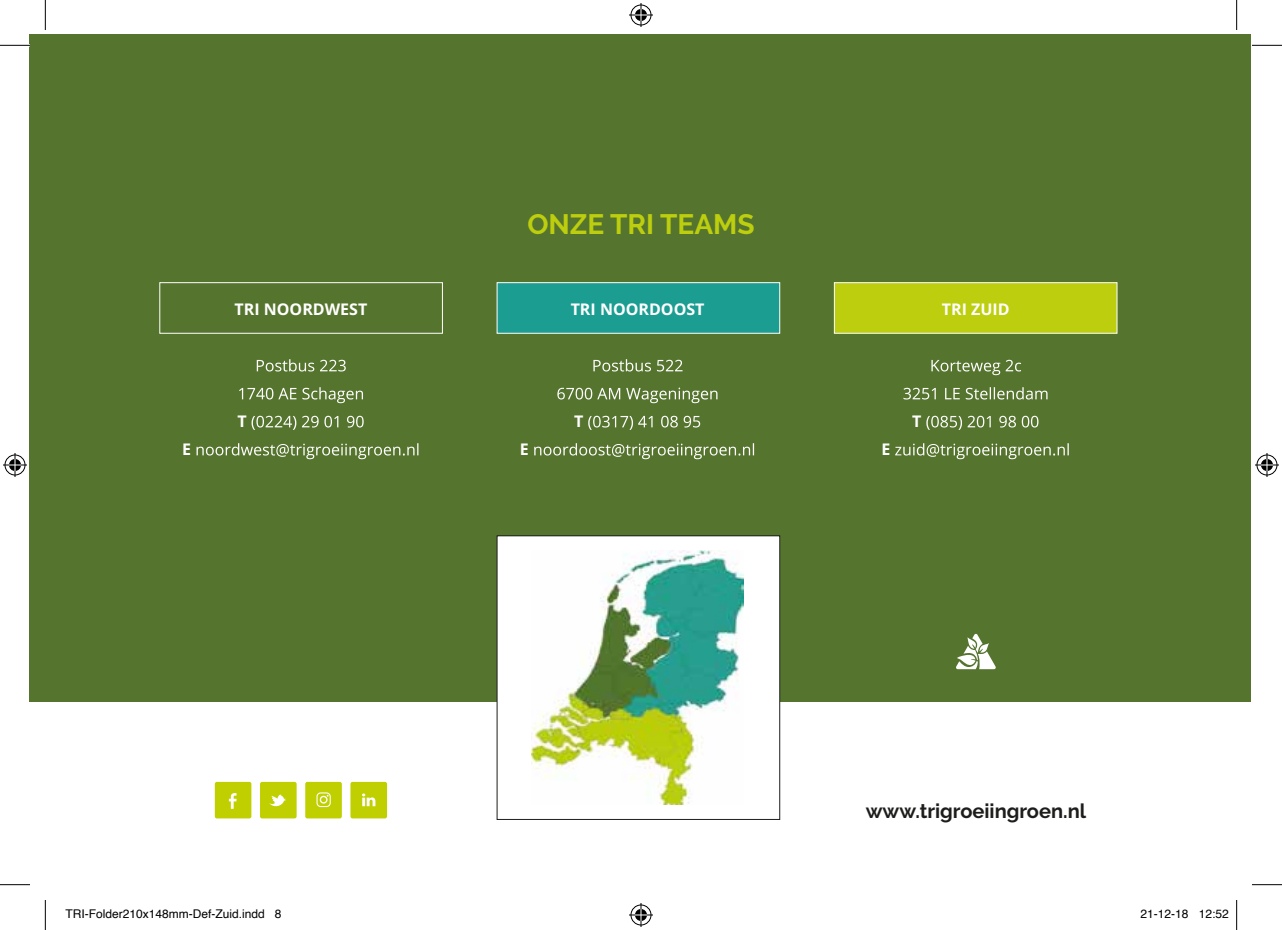
<style>
.page{position:relative;width:1282px;height:930px;background:#fff}
.page>*{position:absolute;margin:0;border:0;box-sizing:border-box;transform-origin:0 0}
.t1{font:700 28px "Raleway";color:#bcce0d}
.t2{font:700 20px "Raleway";color:#1d1d1b}
.t3{font:700 16px "Open Sans";color:#fff}
.t4{font:12px "Helvetica";color:#000}
</style>
<div class="page">
<div style="left:29px;top:34px;width:1221px;height:668px;background:#55742e"></div>
<div style="left:833px;top:282px;width:284px;height:52px;background:#bcce0d;border:1px solid #fff"></div>
<svg style="left:257px;top:359px;width:89px;height:12px"></svg>
<svg style="left:239px;top:387px;width:124px;height:16px"></svg>
<svg style="left:251px;top:416px;width:112px;height:14px"></svg>
<svg style="left:196px;top:443px;width:222px;height:16px"></svg>
<svg style="left:931px;top:360px;width:89px;height:15px"></svg>
<svg style="left:903px;top:387px;width:144px;height:12px"></svg>
<svg style="left:926px;top:416px;width:112px;height:14px"></svg>
<svg style="left:895px;top:443px;width:173px;height:16px"></svg>
<div style="left:159px;top:282px;width:284px;height:52px;border:1px solid #fff"></div>
<div style="left:496px;top:282px;width:284px;height:52px;background:#1b9d92;border:1px solid #fff"></div>
<svg style="left:593px;top:359px;width:89px;height:12px"></svg>
<svg style="left:557px;top:387px;width:160px;height:16px"></svg>
<svg style="left:588px;top:416px;width:112px;height:14px"></svg>
<svg style="left:534px;top:443px;width:220px;height:16px"></svg>
<div style="left:497px;top:536px;width:282px;height:283px;background:#fff"></div>
<img style="left:531px;top:551px;width:212px;height:253px">
<div style="left:496px;top:535px;width:284px;height:285px;border:1px solid #1d1d1b"></div>
<div style="left:215px;top:782px;width:36px;height:36px;background:#bfcf00;border-radius:2px"></div>
<svg style="left:229px;top:793px;width:7px;height:16px"></svg>
<div style="left:260px;top:782px;width:36px;height:36px;background:#bfcf00;border-radius:2px"></div>
<svg style="left:269px;top:794px;width:17px;height:13px"></svg>
<div style="left:305px;top:782px;width:37px;height:36px;background:#bfcf00;border-radius:2px"></div>
<svg style="left:316px;top:792px;width:15px;height:15px"></svg>
<div style="left:350px;top:782px;width:37px;height:36px;background:#bfcf00;border-radius:2px"></div>
<svg style="left:362px;top:793px;width:13px;height:13px"></svg>
<svg style="left:956px;top:634px;width:39px;height:35px"></svg>
<hr style="left:0;top:44px;width:30px;height:3px;background:#fff">
<hr style="left:0;top:45px;width:30px;height:1px;background:#000">
<hr style="left:1251px;top:45px;width:30px;height:1px;background:#000">
<hr style="left:0;top:884px;width:30px;height:1px;background:#000">
<hr style="left:1251px;top:884px;width:30px;height:1px;background:#000">
<hr style="left:45px;top:0;width:1px;height:30px;background:#000">
<hr style="left:45px;top:900px;width:1px;height:30px;background:#000">
<hr style="left:1236px;top:0;width:1px;height:30px;background:#000">
<hr style="left:1236px;top:900px;width:1px;height:30px;background:#000">
<svg style="left:629px;top:3px;width:24px;height:24px"></svg>
<svg style="left:629px;top:903px;width:24px;height:24px"></svg>
<svg style="left:3px;top:453px;width:24px;height:24px"></svg>
<svg style="left:1255px;top:453px;width:23px;height:24px"></svg>
<h3 class="t3" style="left:182px;top:438px;width:10px">E</h3>
<h3 class="t3" style="left:234px;top:298px;width:134px">TRI NOORDWEST</h3>
<h3 class="t3" style="left:237px;top:410px;width:11px">T</h3>
<h1 class="t1" style="left:527px;top:208px;width:229px">ONZE TRI TEAMS</h1>
<h3 class="t3" style="left:570px;top:298px;width:135px">TRI NOORDOOST</h3>
<h3 class="t3" style="left:941px;top:298px;width:69px">TRI ZUID</h3>
<h3 class="t3" style="left:574px;top:410px;width:11px">T</h3>
<h3 class="t3" style="left:912px;top:410px;width:11px">T</h3>
<h3 class="t3" style="left:519px;top:438px;width:10px">E</h3>
<h3 class="t3" style="left:881px;top:438px;width:10px">E</h3>
<h2 class="t2" style="left:865px;top:799px;width:222px">www.trigroeiingroen.nl</h2>
<p class="t4" style="left:65px;top:904px;width:218px">TRI-Folder210x148mm-Def-Zuid.indd 8</p>
<p class="t4" style="left:1140px;top:904px;width:90px">21-12-18 12:52</p>
</div>
